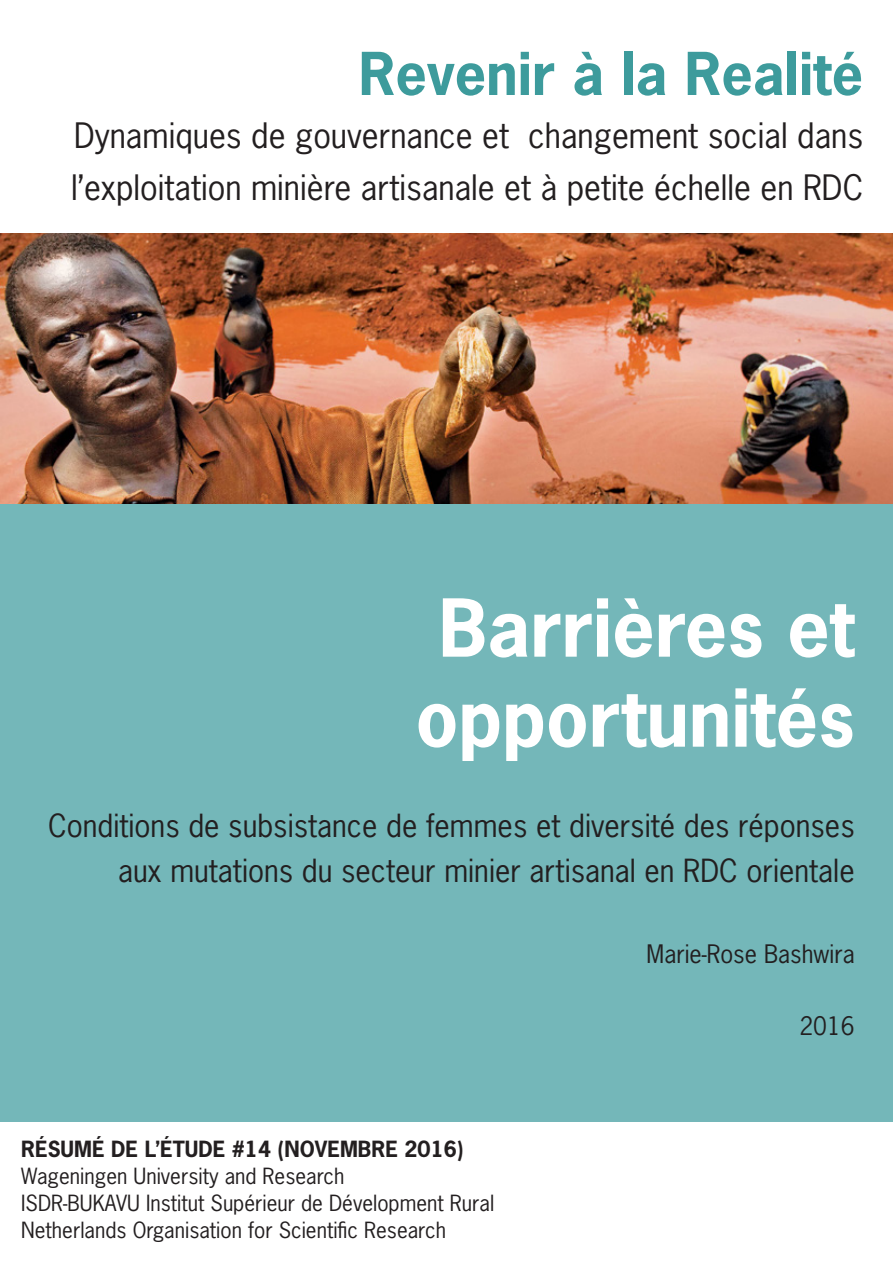
<style>
.page{position:relative;width:893px;height:1263px;background:#fff}
.page>*{position:absolute;margin:0;border:0;box-sizing:border-box;transform-origin:0 0}
.kop{font:700 75px/90px "News Gothic";color:#fff;text-align:center}
.t1{font:700 55.5px "News Gothic";color:#3d9b9c}
.t2{font:33px/52.5px "News Gothic";color:#231f20}
.kop-2{font:30px/45px "News Gothic";color:#231f20;text-align:right}
.kop-3{font:24px "News Gothic";color:#231f20}
.t3{font:21px "News Gothic";color:#231f20}
.t4{font:700 21px "News Gothic";color:#231f20}
</style>
<div class="page">
<div style="left:0;top:462px;width:893px;height:801px;background:#74b7b9"></div>
<div style="left:0;top:1123px;width:893px;height:140px;background:#fff"></div>
<img style="left:0;top:234px;width:893px;height:270px">
<p class="t1" style="left:359px;top:37px;width:506px">Revenir à la Realité</p>
<p class="t2" style="left:71px;top:108px;width:794px">Dynamiques de gouvernance et changement social dans l’exploitation minière artisanale et à petite échelle en RDC</p>
<p class="kop" style="left:416px;top:581px;width:441px">Barrières et opportunités</p>
<p class="kop-2" style="left:48px;top:802px;width:808px">Conditions de subsistance de femmes et diversité des réponses aux mutations du secteur minier artisanal en RDC orientale</p>
<p class="kop-3" style="left:647px;top:938px;width:210px">Marie-Rose Bashwira</p>
<p class="t4" style="left:21px;top:1135px;width:444px">RÉSUMÉ DE L’ÉTUDE #14 (NOVEMBRE 2016)</p>
<p class="t3" style="left:21px;top:1162px;width:325px">Wageningen University and Research</p>
<p class="t3" style="left:21px;top:1189px;width:474px">ISDR-BUKAVU Institut Supérieur de Dévelopment Rural</p>
<p class="t3" style="left:21px;top:1216px;width:426px">Netherlands Organisation for Scientific Research</p>
<p class="kop-3" style="left:799px;top:1010px;width:57px">2016</p>
</div>
